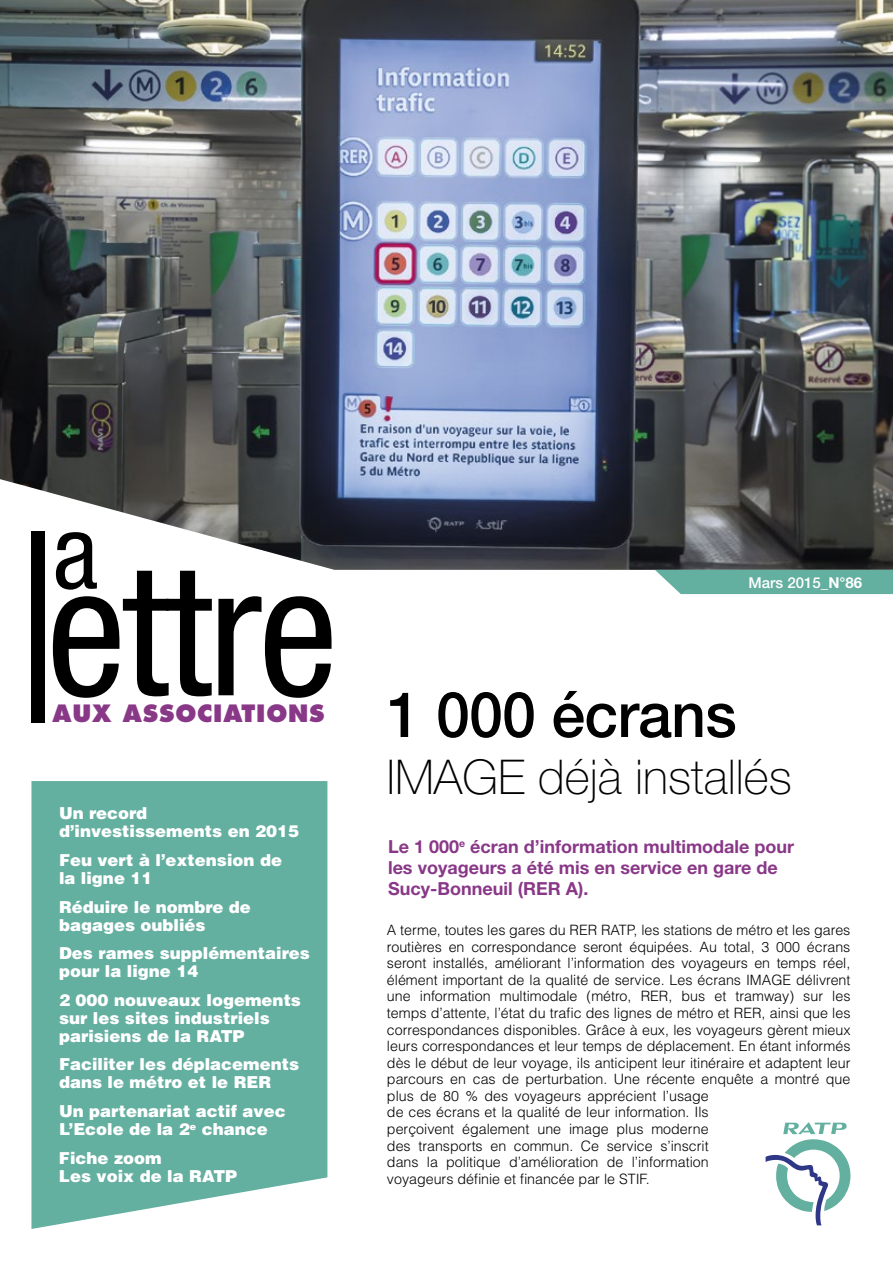
<style>
.page{position:relative;width:893px;height:1263px;background:#fff}
.page>*{position:absolute;margin:0;border:0;box-sizing:border-box;transform-origin:0 0}
.t1{font:condensed 180px "Helvetica Neue";letter-spacing:-.02em;color:#000}
.t2{font:condensed 102px "Helvetica Neue";color:#000}
.t3{font:500 63px "Helvetica Neue";letter-spacing:-.01em;color:#000;scale:.96 1}
.t4{font:100 48px "Helvetica Neue";color:#000}
.t5{font:800 23.25px "Futura";letter-spacing:.035em;color:#893888}
.t6{font:700 18px/21px "Helvetica Neue";color:#893888}
.t7{font:900 16.5px/18px "Helvetica";color:#fff}
.t8{font:500 15px "Helvetica Neue";color:#fff}
.t9{font:300 14.25px/16.5px "Helvetica";color:#000}
.s1{font-weight:700}
</style>
<div class="page">
<svg style="left:766px;top:1122px;width:84px;height:103px"></svg>
<img style="left:0;top:0;width:893px;height:570px">
<div style="left:655px;top:570px;width:238px;height:24px;background:#63afa0"></div>
<div style="left:31px;top:531px;width:13px;height:191px;background:#000"></div>
<div style="left:31px;top:781px;width:296px;height:448px;background:#63afa0"></div>
<h2 class="t2" style="left:53px;top:493px;width:47px">a</h2>
<h1 class="t1" style="left:46px;top:527px;width:293px">ettre</h1>
<h3 class="t5" style="left:53px;top:699px;width:274px">AUX ASSOCIATIONS</h3>
<p class="t7" style="left:59px;top:804px;width:242px">Un record d’investissements en 2015</p>
<p class="t7" style="left:59px;top:850px;width:225px">Feu vert à l’extension de la ligne 11</p>
<p class="t7" style="left:59px;top:897px;width:193px">Réduire le nombre de bagages oubliés</p>
<p class="t7" style="left:59px;top:944px;width:252px">Des rames supplémentaires pour la ligne 14</p>
<p class="t7" style="left:59px;top:990px;width:244px">2 000 nouveaux logements sur les sites industriels parisiens de la RATP</p>
<p class="t7" style="left:59px;top:1055px;width:242px">Faciliter les déplacements dans le métro et le RER</p>
<p class="t7" style="left:59px;top:1102px;width:228px">Un partenariat actif avec<br>L’Ecole de la 2<sup>e</sup> chance</p>
<p class="t7" style="left:59px;top:1148px;width:180px">Fiche zoom<br>Les voix de la RATP</p>
<p class="t8" style="left:749px;top:573px;width:115px">Mars 2015_<span class="s1">N°86</span></p>
<h3 class="t3" style="left:387px;top:677px;width:366px">1 000 écrans</h3>
<h3 class="t4" style="left:387px;top:750px;width:406px">IMAGE déjà installés</h3>
<p class="t6" style="left:388px;top:835px;width:408px">Le 1 000<sup>e</sup> écran d’information multimodale pour les voyageurs a été mis en service en gare de<br>Sucy-Bonneuil (RER A).</p>
<p class="t9" style="left:387px;top:921px;width:465px">A terme, toutes les gares du RER RATP, les stations de métro et les gares routières en correspondance seront équipées. Au total, 3 000 écrans seront installés, améliorant l’information des voyageurs en temps réel, élément important de la qualité de service. Les écrans IMAGE délivrent une information multimodale (métro, RER, bus et tramway) sur les temps d’attente, l’état du trafic des lignes de métro et RER, ainsi que les correspondances disponibles. Grâce à eux, les voyageurs gèrent mieux leurs correspondances et leur temps de déplacement. En étant informés dès le début de leur voyage, ils anticipent leur itinéraire et adaptent leur parcours en cas de perturbation. Une récente enquête a montré que plus de 80 % des voyageurs apprécient l’usage<br>de ces écrans et la qualité de leur information. Ils<br>perçoivent également une image plus moderne<br>des transports en commun. Ce service s’inscrit<br>dans la politique d’amélioration de l’information<br>voyageurs définie et financée par le STIF.</p>
</div>
